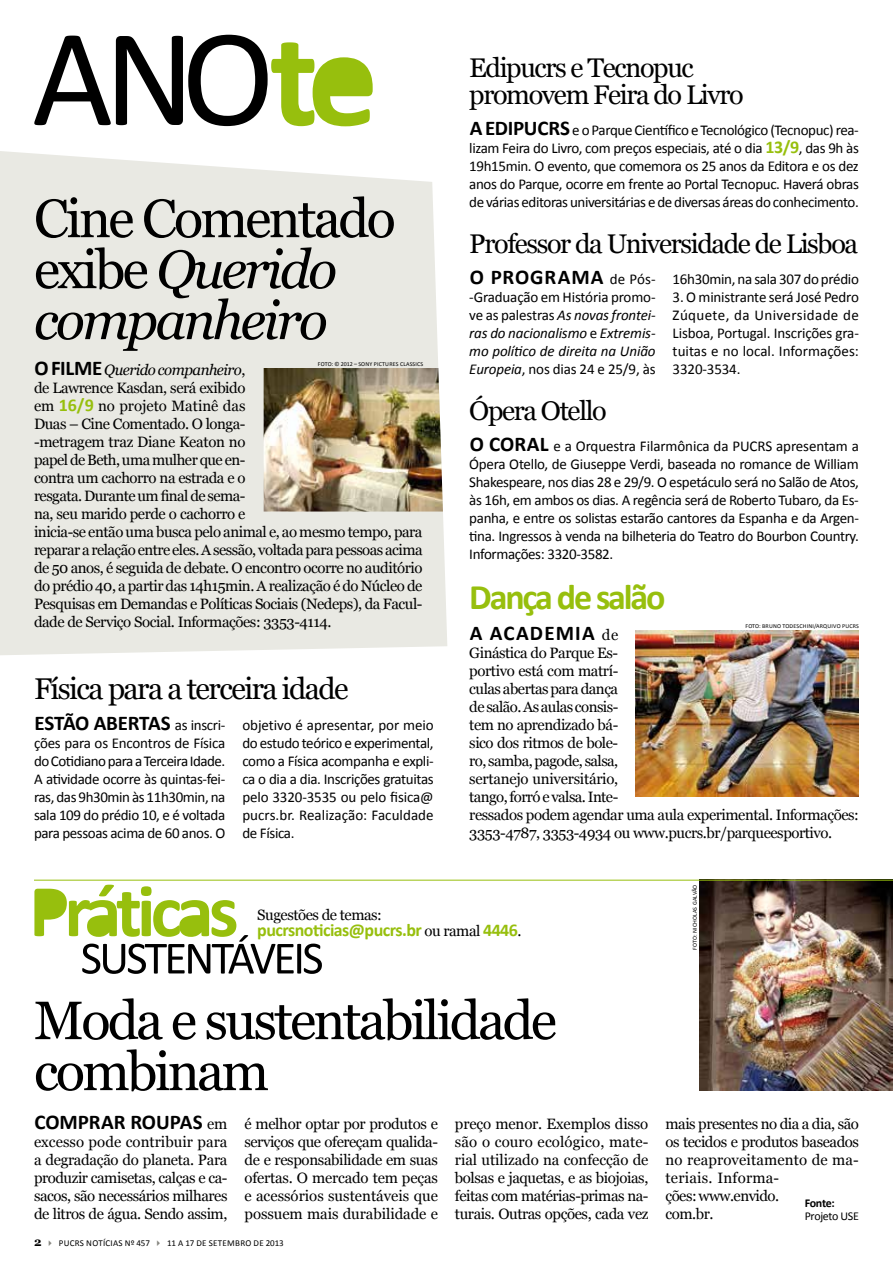
<style>
.page{position:relative;width:893px;height:1263px;background:#fff}
.page>*{position:absolute;margin:0;border:0;box-sizing:border-box;transform-origin:0 0}
.t1{font:54px/51px "Georgia";letter-spacing:-.05em;color:#000}
.t2{font:700 36px "Calibri";letter-spacing:-.06em;color:#97bf0d}
.t3{font:30px "Georgia";letter-spacing:-.05em;color:#000}
.t4{font:27px/27px "Georgia";letter-spacing:-.05em;color:#000}
.t5{font:700 21px "Calibri";color:#000}
.t6{font:700 21px "Calibri";letter-spacing:.045em;color:#000}
.t7{font:700 21px "Calibri";letter-spacing:.055em;color:#000}
.t8{font:700 18px "Calibri";letter-spacing:-.03em;color:#97bf0d}
.t9{font:15px/18px "Georgia";letter-spacing:-.03em;color:#000}
.t10{font:15px/18px "Calibri";letter-spacing:-.025em;color:#000;text-align:justify}
.t11{font:italic 15px/18px "Calibri";letter-spacing:-.01em;color:#000;text-align:justify}
.t12{font:12px "Calibri";letter-spacing:-.025em;color:#000}
.t13{font:700 12px "Calibri";letter-spacing:-.035em;color:#000}
.t14{font:9px "Calibri";letter-spacing:.03em;color:#000}
.t15{font:6px "Calibri";letter-spacing:.03em;color:#000}
.s1{font-style:italic}
.s2{font-family:"Calibri";font-weight:700;font-size:21px}
.s3{font-family:"Calibri";font-weight:700;font-size:18px;color:#97bf0d}
.s4{font-weight:400;font-size:15px}
.s5{font-weight:700;font-size:21px}
.s6{font-weight:700;font-size:18px;color:#97bf0d}
.s7{font-style:normal}
.s8{font-family:"Georgia";font-weight:400;font-size:15px}
.s9{font-family:"Georgia";font-weight:400;font-size:15px;color:#000}
.s10{font-family:"Georgia";font-weight:700;font-size:12px}
.s11{color:#878781}
</style>
<div class="page">
<img style="left:699px;top:881px;width:194px;height:209px">
<div style="left:0;top:151px;width:447px;height:504px;background:#e9e9e3"></div>
<img style="left:264px;top:368px;width:179px;height:143px">
<svg style="left:34px;top:35px;width:339px;height:91px"></svg>
<svg style="left:34px;top:885px;width:288px;height:89px"></svg>
<hr style="left:34px;top:880px;width:859px;height:1px;background:#97bf0d">
<img style="left:635px;top:630px;width:224px;height:166px">
<h1 class="t1" style="left:34px;top:194px;width:363px">Cine Comentado exibe <span class="s1">Querido companheiro</span></h1>
<p class="t9" style="left:34px;top:361px;width:390px"><span class="s2">O FILME</span> <span class="s1">Querido companheiro</span>,<br>de Lawrence Kasdan, será exibido<br>em <span class="s3">16/9</span> no projeto Matinê das<br>Duas – Cine Comentado. O longa-<br>-metragem traz Diane Keaton no<br>papel de Beth, uma mulher que en-<br>contra um cachorro na estrada e o<br>resgata. Durante um final de sema-<br>na, seu marido perde o cachorro e<br>inicia-se então uma busca pelo animal e, ao mesmo tempo, para reparar a relação entre eles. A sessão, voltada para pessoas acima de 50 anos, é seguida de debate. O encontro ocorre no auditório do prédio 40, a partir das 14h15min. A realização é do Núcleo de Pesquisas em Demandas e Políticas Sociais (Nedeps), da Facul&shy;dade de Serviço Social. Informações: 3353-4114.</p>
<p class="t15" style="left:318px;top:360px;width:107px">FOTO: © 2012 – SONY PICTURES CLASSICS</p>
<h3 class="t3" style="left:34px;top:670px;width:316px">Física para a terceira idade</h3>
<h3 class="t5" style="left:34px;top:709px;width:192px">ESTÃO ABERTAS <span class="s4">as inscri-</span></h3>
<p class="t10" style="left:34px;top:734px;width:193px">ções para os Encontros de Física do Cotidiano para a Terceira Idade.<br>A atividade ocorre às quintas-fei&shy;ras, das 9h30min às 11h30min, na sala 109 do prédio 10, e é voltada para pessoas acima de 60 anos. O</p>
<p class="t10" style="left:242px;top:716px;width:193px">objetivo é apresentar, por meio do estudo teórico e experimental, como a Física acompanha e expli&shy;ca o dia a dia. Inscrições gratuitas pelo 3320-3535 ou pelo fisica@ pucrs.br. Realização: Faculdade de Física.</p>
<h3 class="t4" style="left:469px;top:55px;width:276px">Edipucrs e Tecnopuc promovem Feira do Livro</h3>
<p class="t10" style="left:469px;top:121px;width:391px"><span class="s5">A EDIPUCRS</span> e o Parque Científico e Tecnológico (Tecnopuc) rea&shy;lizam Feira do Livro, com preços especiais, até o dia <span class="s6">13/9</span>, das 9h às 19h15min. O evento, que comemora os 25 anos da Editora e os dez anos do Parque, ocorre em frente ao Portal Tecnopuc. Haverá obras de várias editoras universitárias e de diversas áreas do conhecimento.</p>
<h3 class="t4" style="left:469px;top:231px;width:390px">Professor da Universidade de Lisboa</h3>
<h3 class="t6" style="left:470px;top:263px;width:187px">O PROGRAMA <span class="s4">de Pós-</span></h3>
<p class="t11" style="left:469px;top:287px;width:188px"><span class="s7">-Graduação em História promo&shy;ve as palestras</span> As novas frontei&shy;ras do nacionalismo <span class="s7">e</span> Extremis&shy;mo político de direita na União Europeia<span class="s7">, nos dias 24 e 25/9, às</span></p>
<p class="t10" style="left:673px;top:270px;width:188px">16h30min, na sala 307 do prédio</p>
<p class="t10" style="left:673px;top:288px;width:188px">3. O ministrante será José Pedro Zúquete, da Universidade de Lisboa, Portugal. Inscrições gra&shy;tuitas e no local. Informações:<br>3320-3534.</p>
<h3 class="t4" style="left:469px;top:398px;width:139px">Ópera Otello</h3>
<p class="t10" style="left:469px;top:437px;width:391px"><span class="s5">O CORAL</span> e a Orquestra Filarmônica da PUCRS apresentam a Ópera Otello, de Giuseppe Verdi, baseada no romance de William Shakespeare, nos dias 28 e 29/9. O espetáculo será no Salão de Atos, às 16h, em ambos os dias. A regência será de Roberto Tubaro, da Es&shy;panha, e entre os solistas estarão cantores da Espanha e da Argen&shy;tina. Ingressos à venda na bilheteria do Teatro do Bourbon Country.<br>Informações: 3320-3582.</p>
<h2 class="t2" style="left:469px;top:574px;width:198px">Dança de salão</h2>
<h3 class="t7" style="left:470px;top:619px;width:150px">A ACADEMIA <span class="s8">de</span></h3>
<p class="t9" style="left:469px;top:644px;width:391px">Ginástica do Parque Es-<br>portivo está com matrí-<br>culas abertas para dança<br>de salão. As aulas consis-<br>tem no aprendizado bá-<br>sico dos ritmos de bole-<br>ro, samba, pagode, salsa,<br>sertanejo universitário,<br>tango, forró e valsa. Inte-<br>ressados podem agendar uma aula experimental. Informações:<br>3353-4787, 3353-4934 ou www.pucrs.br/parqueesportivo.</p>
<p class="t15" style="left:745px;top:622px;width:115px">FOTO: BRUNO TODESCHINI/ARQUIVO PUCRS</p>
<p class="t9" style="left:257px;top:906px;width:126px">Sugestões de temas:</p>
<p class="t8" style="left:257px;top:919px;width:266px">pucrsnoticias@pucrs.br <span class="s9">ou ramal</span> 4446<span class="s9">.</span></p>
<p class="t15" style="left:691px;top:950px;width:67px;rotate:-90deg">FOTO: NICHOLAS GALVÃO</p>
<h1 class="t1" style="left:34px;top:996px;width:524px">Moda e sustentabilidade combinam</h1>
<h3 class="t5" style="left:34px;top:1109px;width:195px">COMPRAR ROUPAS <span class="s8">em</span></h3>
<p class="t9" style="left:34px;top:1133px;width:195px;text-align:justify">excesso pode contribuir para a degradação do planeta. Para produzir camisetas, calças e ca&shy;sacos, são necessários milhares de litros de água. Sendo assim,</p>
<p class="t9" style="left:244px;top:1115px;width:195px;text-align:justify">é melhor optar por produtos e serviços que ofereçam qualida&shy;de e responsabilidade em suas ofertas. O mercado tem peças e acessórios sustentáveis que possuem mais durabilidade e</p>
<p class="t9" style="left:455px;top:1115px;width:195px;text-align:justify">preço menor. Exemplos disso são o couro ecológico, mate&shy;rial utilizado na confecção de bolsas e jaquetas, e as biojoias, feitas com matérias-primas na&shy;turais. Outras opções, cada vez</p>
<p class="t9" style="left:665px;top:1115px;width:195px">mais presentes no dia a dia, são os tecidos e produtos baseados no reaproveitamento de ma&shy;teriais. Informa-<br>ções: www.envido.<br>com.br.</p>
<p class="t13" style="left:805px;top:1195px;width:32px">Fonte:</p>
<p class="t12" style="left:805px;top:1209px;width:56px">Projeto USE</p>
<p class="t14" style="left:34px;top:1237px;width:251px"><span class="s10">2</span> <span class="s11">✔</span> PUCRS NOTÍCIAS Nº 457 <span class="s11">✔</span> 11 A 17 DE SETEMBRO DE 2013</p>
</div>
